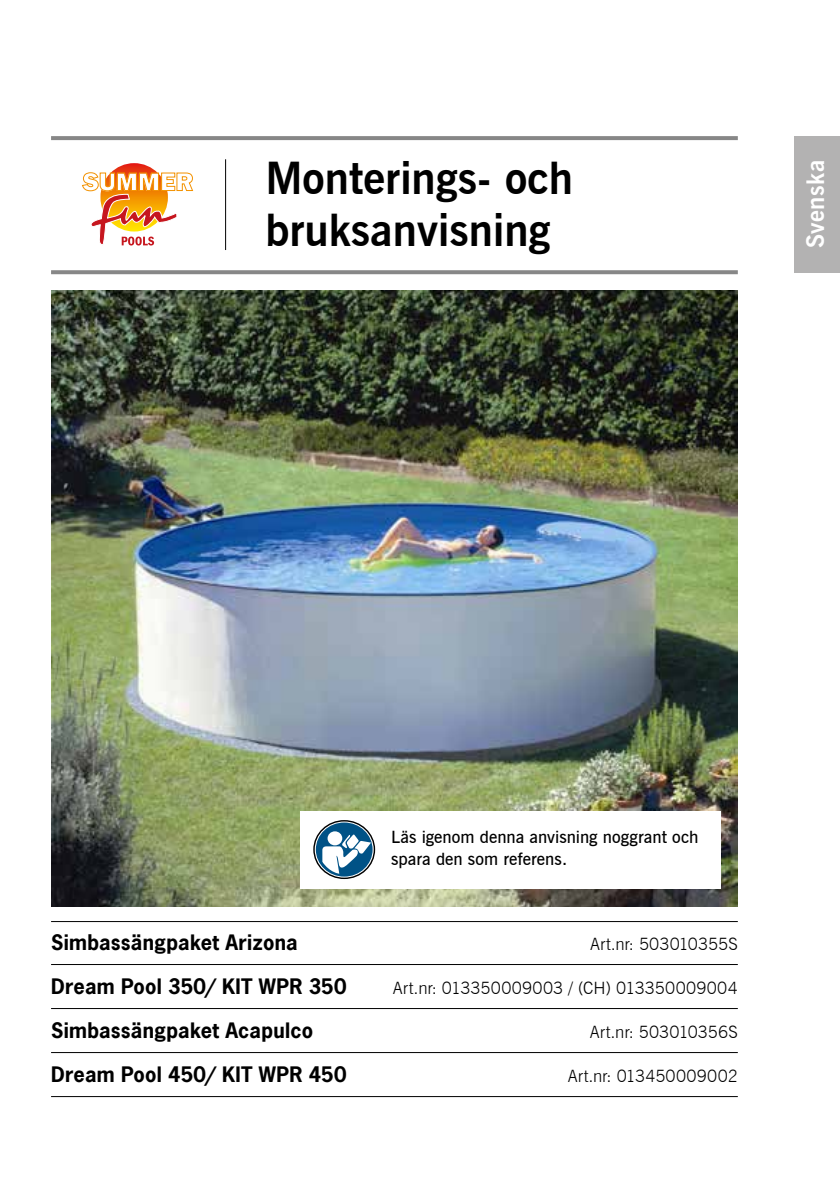
<style>
.page{position:relative;width:840px;height:1191px;background:#fff}
.page>*{position:absolute;margin:0;border:0;box-sizing:border-box;transform-origin:0 0}
.t1{font:700 44px/52px "News Gothic BT";color:#000}
.t2{font:800 26.2px "Franklin Gothic";color:#fff}
.t3{font:700 24px "News Gothic BT";letter-spacing:.02em;color:#fff}
.t4{font:700 20px "News Gothic LT";letter-spacing:.01em;color:#000}
.t5{font:300 17px "News Gothic BT";letter-spacing:.005em;color:#000}
.t6{font:600 17px/22px "News Gothic BT";letter-spacing:.005em;color:#000}
</style>
<div class="page">
<hr style="left:51px;top:921px;width:686px;height:1px;background:#000">
<hr style="left:51px;top:964px;width:686px;height:1px;background:#000">
<hr style="left:51px;top:1008px;width:686px;height:1px;background:#000">
<hr style="left:51px;top:1052px;width:686px;height:1px;background:#000">
<hr style="left:51px;top:1096px;width:686px;height:1px;background:#000">
<img style="left:100px;top:163px;width:68px;height:68px;border-radius:34px">
<svg style="left:82px;top:172px;width:111px;height:74px"></svg>
<div style="left:794px;top:136px;width:45px;height:136px;background:#b3b2b2"></div>
<svg style="left:51px;top:270px;width:686px;height:4px;fill:#878787"></svg>
<svg style="left:51px;top:136px;width:686px;height:4px;fill:#878787"></svg>
<hr style="left:225px;top:159px;width:1px;height:91px;background:#000">
<img style="left:51px;top:290px;width:686px;height:616px">
<div style="left:300px;top:811px;width:420px;height:77px;background:#fff"></div>
<div style="left:313px;top:820px;width:62px;height:59px;border:1px solid #000;border-radius:50%"></div>
<svg style="left:315px;top:822px;width:57px;height:54px"></svg>
<h2 class="t2" style="left:83px;top:165px;width:112px">SUMMER</h2>
<p class="t3" style="left:800px;top:248px;width:90px;rotate:-90deg">Svenska</p>
<h1 class="t1" style="left:265px;top:152px;width:309px">Monterings- och bruksanvisning</h1>
<p class="t6" style="left:391px;top:826px;width:309px">Läs igenom denna anvisning noggrant och spara den som referens.</p>
<p class="t4" style="left:51px;top:929px;width:248px">Simbassängpaket Arizona</p>
<p class="t5" style="left:589px;top:934px;width:149px">Art.nr: 503010355S</p>
<p class="t4" style="left:51px;top:973px;width:297px">Dream Pool 350/ KIT WPR 350</p>
<p class="t5" style="left:393px;top:978px;width:346px">Art.nr: 013350009003 / (CH) 013350009004</p>
<p class="t4" style="left:51px;top:1017px;width:263px">Simbassängpaket Acapulco</p>
<p class="t5" style="left:589px;top:1022px;width:149px">Art.nr: 503010356S</p>
<p class="t4" style="left:51px;top:1061px;width:297px">Dream Pool 450/ KIT WPR 450</p>
<p class="t5" style="left:567px;top:1066px;width:171px">Art.nr: 013450009002</p>
</div>
